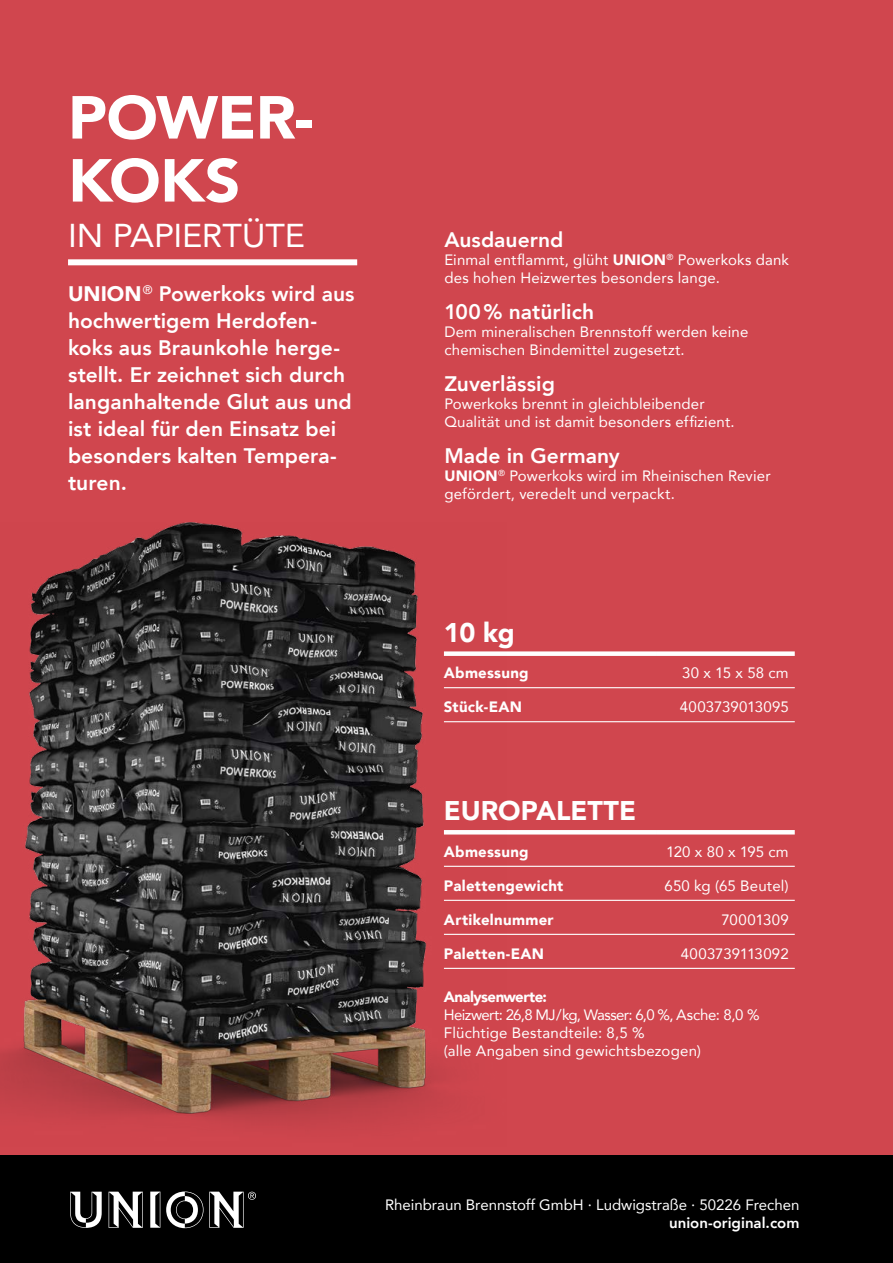
<style>
.page{position:relative;width:893px;height:1263px;background:#d0464e}
.page>*{position:absolute;margin:0;border:0;box-sizing:border-box;transform-origin:0 0}
.t1{font:900 60px/63px "Avenir";letter-spacing:-.01em;color:#fff}
.t2{font:33px "Avenir";letter-spacing:-.005em;color:#fff}
.t3{font:900 27px "Avenir";letter-spacing:-.005em;color:#fff}
.t4{font:800 21px/27px "Avenir";letter-spacing:.005em;color:#fff}
.t5{font:15px/18px "Avenir";letter-spacing:.01em;color:#fff}
.t6{font:900 15px "Avenir";letter-spacing:.015em;color:#fff}
.t7{font:800 15px "Avenir";color:#fff}
.t8{font:900 15px "Avenir";letter-spacing:-.035em;color:#fff}
.s1{font-weight:900}
</style>
<div class="page">
<div style="left:0;top:1156px;width:893px;height:107px;background:#000"></div>
<svg style="left:109px;top:1192px;width:34px;height:36px"></svg>
<svg style="left:166px;top:1191px;width:90px;height:37px"></svg>
<svg style="left:70px;top:1192px;width:32px;height:36px"></svg>
<svg style="left:150px;top:1191px;width:10px;height:37px"></svg>
<div style="left:68px;top:259px;width:289px;height:6px;background:#fff"></div>
<div style="left:444px;top:651px;width:213px;height:5px;background:#fff"></div>
<div style="left:657px;top:651px;width:138px;height:5px;background:#fff"></div>
<hr style="left:444px;top:721px;width:213px;height:1px;background:#fff">
<hr style="left:657px;top:721px;width:138px;height:1px;background:#fff">
<hr style="left:444px;top:968px;width:213px;height:1px;background:#fff">
<hr style="left:657px;top:968px;width:138px;height:1px;background:#fff">
<hr style="left:444px;top:687px;width:213px;height:1px;background:#fff">
<hr style="left:657px;top:687px;width:138px;height:1px;background:#fff">
<hr style="left:444px;top:866px;width:213px;height:1px;background:#fff">
<hr style="left:657px;top:866px;width:138px;height:1px;background:#fff">
<hr style="left:444px;top:900px;width:213px;height:1px;background:#fff">
<hr style="left:657px;top:900px;width:138px;height:1px;background:#fff">
<hr style="left:444px;top:934px;width:213px;height:1px;background:#fff">
<hr style="left:657px;top:934px;width:138px;height:1px;background:#fff">
<hr style="left:444px;top:830px;width:213px;height:4px;background:#fff">
<hr style="left:657px;top:830px;width:138px;height:4px;background:#fff">
<img style="left:0;top:523px;width:506px;height:603px">
<h1 class="t1" style="left:68px;top:85px;width:247px">POWER-<br>KOKS</h1>
<h2 class="t2" style="left:68px;top:209px;width:238px">IN PAPIERTÜTE</h2>
<h3 class="t4" style="left:68px;top:280px;width:288px"><span class="s1">UNION</span><sup>®</sup> Powerkoks wird aus hochwertigem Herdofen&shy;koks aus Braunkohle herge&shy;stellt. Er zeichnet sich durch langanhaltende Glut aus und ist ideal für den Einsatz bei besonders kalten Tempera&shy;turen.</h3>
<h3 class="t4" style="left:444px;top:226px;width:121px">Ausdauernd</h3>
<p class="t5" style="left:444px;top:250px;width:346px">Einmal entflammt, glüht <span class="s1">UNION</span><sup>®</sup> Powerkoks dank des hohen Heizwertes besonders lange.</p>
<h3 class="t4" style="left:444px;top:298px;width:151px">100% natürlich</h3>
<p class="t5" style="left:444px;top:322px;width:305px">Dem mineralischen Brennstoff werden keine chemischen Bindemittel zugesetzt.</p>
<h3 class="t4" style="left:444px;top:370px;width:112px">Zuverlässig</h3>
<p class="t5" style="left:444px;top:394px;width:292px">Powerkoks brennt in gleichbleibender<br>Qualität und ist damit besonders effizient.</p>
<h3 class="t4" style="left:444px;top:442px;width:177px">Made in Germany</h3>
<p class="t5" style="left:444px;top:466px;width:328px"><span class="s1">UNION</span><sup>®</sup> Powerkoks wird im Rheinischen Revier gefördert, veredelt und verpackt.</p>
<h3 class="t3" style="left:444px;top:609px;width:72px">10 kg</h3>
<p class="t6" style="left:444px;top:660px;width:86px">Abmessung</p>
<p class="t5" style="left:682px;top:663px;width:108px">30 x 15 x 58 cm</p>
<p class="t6" style="left:444px;top:694px;width:80px">Stück-EAN</p>
<p class="t5" style="left:680px;top:697px;width:110px">4003739013095</p>
<h3 class="t3" style="left:444px;top:788px;width:194px">EUROPALETTE</h3>
<p class="t6" style="left:444px;top:839px;width:86px">Abmessung</p>
<p class="t5" style="left:666px;top:842px;width:124px">120 x 80 x 195 cm</p>
<p class="t6" style="left:444px;top:873px;width:121px">Palettengewicht</p>
<p class="t5" style="left:664px;top:876px;width:126px">650 kg (65 Beutel)</p>
<p class="t6" style="left:444px;top:907px;width:111px">Artikelnummer</p>
<p class="t5" style="left:721px;top:910px;width:69px">70001309</p>
<p class="t6" style="left:444px;top:941px;width:102px">Paletten-EAN</p>
<p class="t5" style="left:681px;top:944px;width:109px">4003739113092</p>
<p class="t8" style="left:444px;top:984px;width:104px">Analysenwerte:</p>
<p class="t5" style="left:444px;top:1005px;width:317px">Heizwert: 26,8 MJ/kg, Wasser: 6,0 %, Asche: 8,0 %<br>Flüchtige Bestandteile: 8,5 %<br>(alle Angaben sind gewichtsbezogen)</p>
<p class="t5" style="left:385px;top:1195px;width:416px">Rheinbraun Brennstoff GmbH · Ludwigstraße · 50226 Frechen</p>
<p class="t7" style="left:669px;top:1211px;width:132px">union-original.com</p>
</div>
